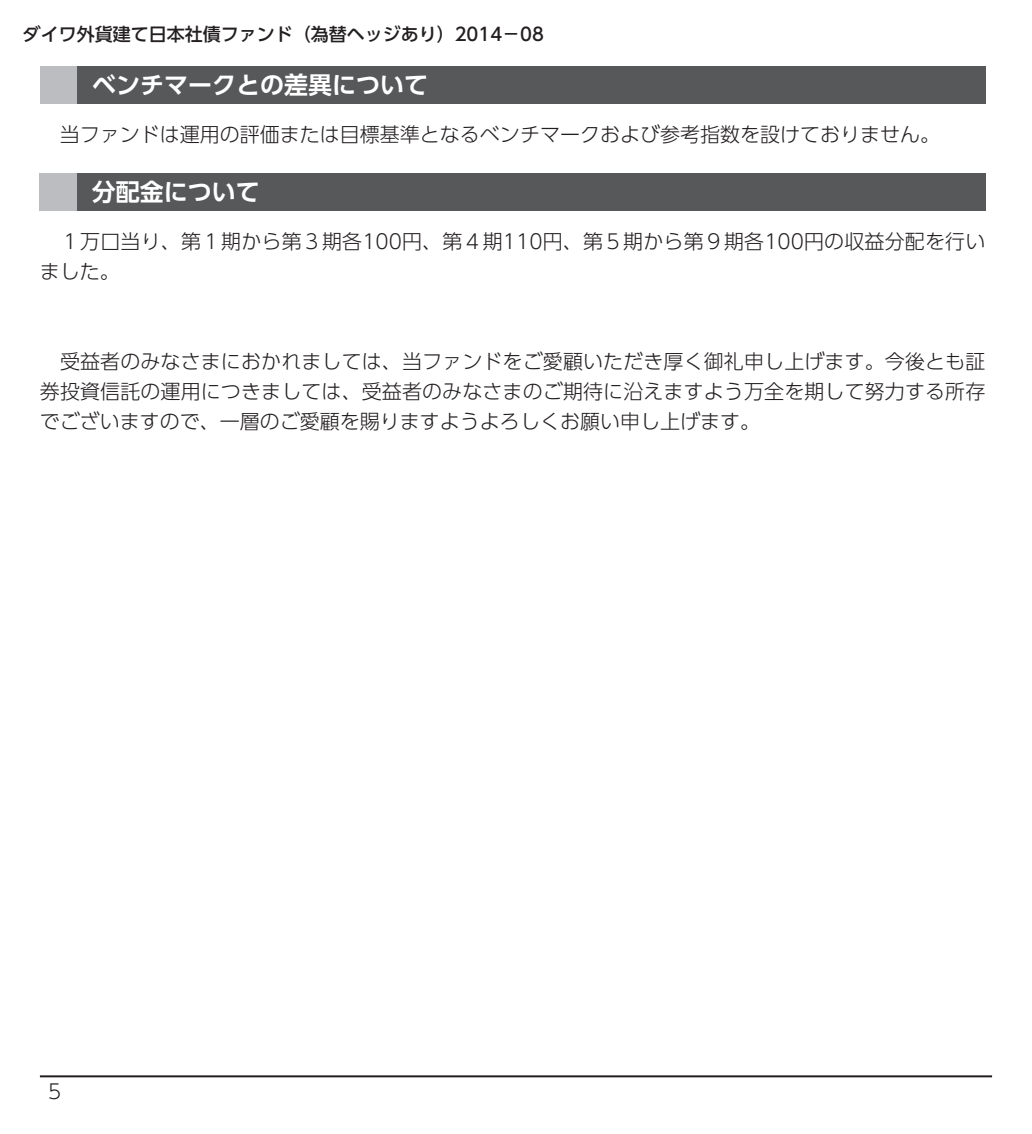
<style>
.page{position:relative;width:1032px;height:1134px;background:#fff}
.page>*{position:absolute;margin:0;border:0;box-sizing:border-box;transform-origin:0 0}
.t1{font:24px "UD Shin Go Pro De Bold 90 msp RKSJ H";color:#fff}
.t2{font:20px/30px "UD Shin Go Pro Light 90 msp RKSJ H";color:#231f20}
.t3{font:18px "UD Shin Go Pro Medium 90 msp RKSJ H";color:#231f20}
</style>
<div class="page">
<hr style="left:40px;top:1075px;width:952px;height:2px;background:#231f20">
<div style="left:40px;top:66px;width:37px;height:37px;background:#bcbdc0"></div>
<div style="left:77px;top:66px;width:908px;height:37px;background:#57585a"></div>
<div style="left:40px;top:174px;width:37px;height:37px;background:#bcbdc0"></div>
<div style="left:77px;top:174px;width:908px;height:37px;background:#57585a"></div>
<p class="t3" style="left:23px;top:27px;width:523px">ダイワ外貨建て日本社債ファンド（為替ヘッジあり）2014－08</p>
<p class="t1" style="left:92px;top:76px;width:338px">ベンチマークとの差異について</p>
<p class="t2" style="left:40px;top:122px;width:901px">　当ファンドは運用の評価または目標基準となるベンチマークおよび参考指数を設けておりません。</p>
<p class="t1" style="left:92px;top:183px;width:169px">分配金について</p>
<p class="t2" style="left:40px;top:229px;width:947px">　１万口当り、第１期から第３期各100円、第４期110円、第５期から第９期各100円の収益分配を行いました。</p>
<p class="t2" style="left:40px;top:349px;width:947px;text-align:justify">　受益者のみなさまにおかれましては、当ファンドをご愛顧いただき厚く御礼申し上げます。今後とも証券投資信託の運用につきましては、受益者のみなさまのご期待に沿えますよう万全を期して努力する所存でございますので、一層のご愛顧を賜りますようよろしくお願い申し上げます。</p>
<p class="t2" style="left:48px;top:1079px;width:15px">5</p>
</div>
